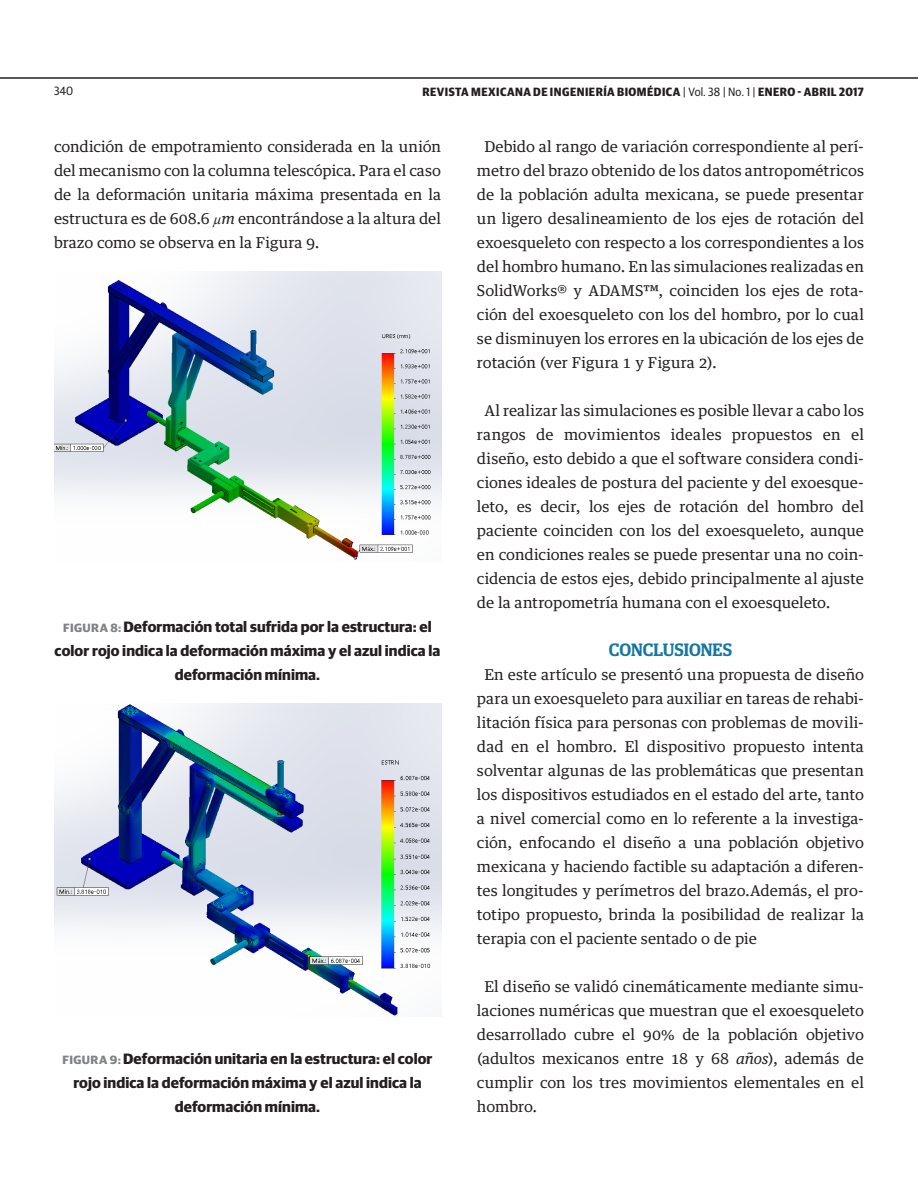
<style>
.page{position:relative;width:918px;height:1188px;background:#fff}
.page>*{position:absolute;margin:0;border:0;box-sizing:border-box;transform-origin:0 0}
.Subcabeza{font:500 18px "Guardian Egyptian Display";color:#1777a1}
.Texto{font:15px/24px "Guardian Egyptian Text";color:#231f20;text-align:justify}
.Etiqueta_Figura_copy{font:700 15px/24px "Guardian Sans";letter-spacing:.005em;color:#231f20;text-align:center}
.t1{font:700 12px "Guardian Sans Narrow";letter-spacing:.04em;color:#231f20}
.t2{font:12px "Guardian Sans Narrow";color:#231f20}
.s1{font-weight:400}
.s2{font-family:"Times New Roman";font-style:italic}
.s3{font-style:italic}
.s4{font-size:12px;color:#808285}
</style>
<div class="page">
<hr style="left:0;top:77px;width:918px;height:2px;background:#231f20">
<img style="left:54px;top:272px;width:387px;height:288px">
<img style="left:54px;top:704px;width:387px;height:312px">
<p class="t2" style="left:54px;top:82px;width:21px">340</p>
<p class="t1" style="left:422px;top:83px;width:443px">REVISTA MEXICANA DE INGENIERÍA BIOMÉDICA <span class="s1">| Vol. 38 | No. 1 |</span> ENERO - ABRIL 2017</p>
<p class="Texto" style="left:54px;top:133px;width:389px">condición de empotramiento considerada en la unión del mecanismo con la columna telescópica. Para el caso de la deformación unitaria máxima presentada en la estructura es de 608.6 <span class="s2">µ</span><span class="s3">m</span> encontrándose a la altura del brazo como se observa en la Figura 9.</p>
<p class="Etiqueta_Figura_copy" style="left:55px;top:613px;width:387px"><span class="s4">FIGURA 8:</span> Deformación total sufrida por la estructura: el color rojo indica la deformación máxima y el azul indica la deformación mínima.</p>
<p class="Etiqueta_Figura_copy" style="left:63px;top:1045px;width:371px"><span class="s4">FIGURA 9:</span> Deformación unitaria en la estructura: el color rojo indica la deformación máxima y el azul indica la deformación mínima.</p>
<p class="Texto" style="left:477px;top:133px;width:389px;text-indent:7px">Debido al rango de variación correspondiente al perí&shy;metro del brazo obtenido de los datos antropométricos de la población adulta mexicana, se puede presentar un ligero desalineamiento de los ejes de rotación del exoesqueleto con respecto a los correspondientes a los del hombro humano. En las simulaciones realizadas en SolidWorks® y ADAMS™, coinciden los ejes de rota&shy;ción del exoesqueleto con los del hombro, por lo cual se disminuyen los errores en la ubicación de los ejes de rotación (ver Figura 1 y Figura 2).</p>
<p class="Texto" style="left:477px;top:397px;width:389px;text-indent:7px">Al realizar las simulaciones es posible llevar a cabo los rangos de movimientos ideales propuestos en el diseño, esto debido a que el software considera condi&shy;ciones ideales de postura del paciente y del exoesque&shy;leto, es decir, los ejes de rotación del hombro del paciente coinciden con los del exoesqueleto, aunque en condiciones reales se puede presentar una no coin&shy;cidencia de estos ejes, debido principalmente al ajuste de la antropometría humana con el exoesqueleto.</p>
<p class="Subcabeza" style="left:609px;top:639px;width:125px">CONCLUSIONES</p>
<p class="Texto" style="left:477px;top:661px;width:389px;text-indent:7px">En este artículo se presentó una propuesta de diseño para un exoesqueleto para auxiliar en tareas de rehabi&shy;litación física para personas con problemas de movili&shy;dad en el hombro. El dispositivo propuesto intenta solventar algunas de las problemáticas que presentan los dispositivos estudiados en el estado del arte, tanto a nivel comercial como en lo referente a la investiga&shy;ción, enfocando el diseño a una población objetivo mexicana y haciendo factible su adaptación a diferen&shy;tes longitudes y perímetros del brazo.Además, el pro&shy;totipo propuesto, brinda la posibilidad de realizar la terapia con el paciente sentado o de pie</p>
<p class="Texto" style="left:477px;top:973px;width:389px;text-indent:7px">El diseño se validó cinemáticamente mediante simu&shy;laciones numéricas que muestran que el exoesqueleto desarrollado cubre el 90% de la población objetivo (adultos mexicanos entre 18 y 68 <span class="s3">años</span>), además de cumplir con los tres movimientos elementales en el hombro.</p>
</div>
